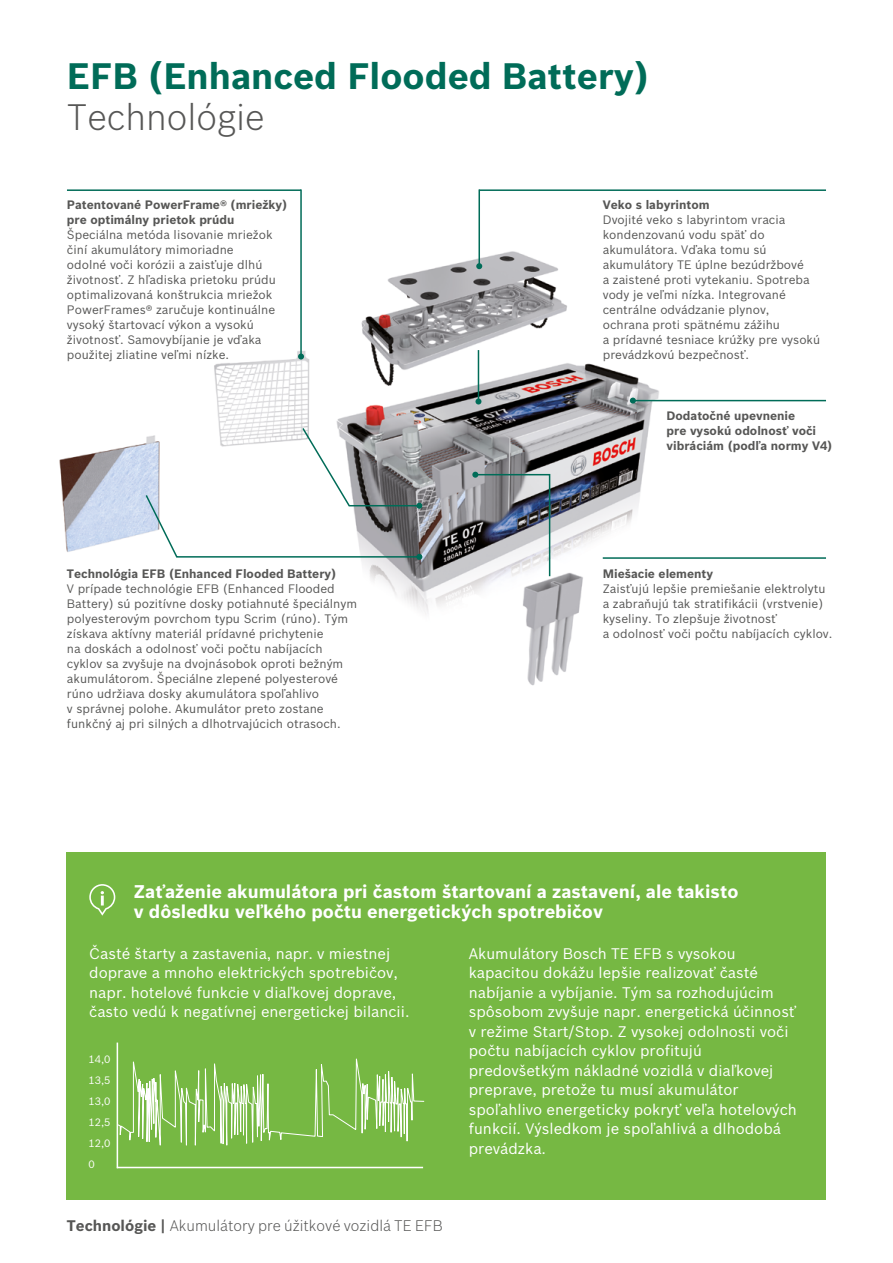
<style>
.page{position:relative;width:893px;height:1263px;background:#fff}
.page>*{position:absolute;margin:0;border:0;box-sizing:border-box;transform-origin:0 0}
.t1{font:700 36px "Bosch Sans";color:#006c58}
.t2{font:300 36px "Bosch Sans";color:#575756}
.t3{font:700 18px/20.4px "Bosch Sans";color:#fff}
.t4{font:15px/19.5px "Bosch Sans";color:#fff}
.t5{font:300 15px "Bosch Sans";color:#575756}
.t6{font:12px/15px "Bosch Sans";color:#575756}
.t7{font:700 12px/15px "Bosch Sans";color:#575756}
.t8{font:10.5px "Bosch Sans";color:#fff}
.s1{font-weight:700}
</style>
<div class="page">
<img style="left:214px;top:351px;width:96px;height:75px">
<img style="left:336px;top:251px;width:334px;height:363px">
<img style="left:509px;top:562px;width:124px;height:124px">
<hr style="left:478px;top:350px;width:1px;height:51px;background:#006c58">
<svg style="left:475px;top:398px;width:6px;height:6px"></svg>
<hr style="left:478px;top:189px;width:2px;height:77px;background:#006c58">
<svg style="left:476px;top:263px;width:6px;height:6px"></svg>
<hr style="left:479px;top:189px;width:347px;height:2px;background:#006c58">
<div style="left:67px;top:852px;width:759px;height:348px;background:#76b843"></div>
<svg style="left:89px;top:884px;width:26px;height:32px"></svg>
<hr style="left:67px;top:189px;width:234px;height:2px;background:#006c58">
<hr style="left:633px;top:400px;width:193px;height:1px;background:#006c58">
<svg style="left:630px;top:398px;width:6px;height:6px"></svg>
<svg style="left:472px;top:472px;width:79px;height:106px"></svg>
<hr style="left:603px;top:557px;width:223px;height:2px;background:#006c58">
<img style="left:59px;top:443px;width:85px;height:109px">
<hr style="left:300px;top:189px;width:2px;height:168px;background:#006c58">
<svg style="left:298px;top:354px;width:6px;height:6px"></svg>
<svg style="left:144px;top:426px;width:278px;height:134px"></svg>
<svg style="left:116px;top:1042px;width:309px;height:127px"></svg>
<hr style="left:117px;top:1167px;width:306px;height:1px;background:#fff">
<hr style="left:117px;top:1042px;width:1px;height:126px;background:#fff">
<p class="t1" style="left:67px;top:49px;width:584px">EFB (Enhanced Flooded Battery)</p>
<p class="t2" style="left:67px;top:92px;width:199px">Technológie</p>
<p class="t7" style="left:67px;top:197px;width:222px">Patentované PowerFrame® (mriežky) pre optimálny prietok prúdu</p>
<p class="t6" style="left:67px;top:226px;width:210px">Špeciálna metóda lisovanie mriežok činí akumulátory mimoriadne odolné voči korózii a zaisťuje dlhú životnosť. Z hľadiska prietoku prúdu optimalizovaná konštrukcia mriežok PowerFrames® zaručuje kontinuálne vysoký štartovací výkon a vysokú životnosť. Samovybíjanie je vďaka použitej zliatine veľmi nízke.</p>
<p class="t7" style="left:67px;top:565px;width:271px">Technológia EFB (Enhanced Flooded Battery)</p>
<p class="t6" style="left:67px;top:580px;width:292px">V prípade technológie EFB (Enhanced Flooded Battery) sú pozitívne dosky potiahnuté špeciálnym polyesterovým povrchom typu Scrim (rúno). Tým získava aktívny materiál prídavné prichytenie<br>na doskách a odolnosť voči počtu nabíjacích cyklov sa zvyšuje na dvojnásobok oproti bežným akumulátorom. Špeciálne zlepené polyesterové rúno udržiava dosky akumulátora spoľahlivo<br>v správnej polohe. Akumulátor preto zostane funkčný aj pri silných a dlhotrvajúcich otrasoch.</p>
<p class="t7" style="left:603px;top:197px;width:108px">Veko s labyrintom</p>
<p class="t6" style="left:603px;top:211px;width:219px">Dvojité veko s labyrintom vracia kondenzovanú vodu späť do akumulátora. Vďaka tomu sú akumulátory TE úplne bezúdržbové<br>a zaistené proti vytekaniu. Spotreba vody je veľmi nízka. Integrované centrálne odvádzanie plynov,<br>ochrana proti spätnému zážihu<br>a prídavné tesniace krúžky pre vysokú prevádzkovú bezpečnosť.</p>
<p class="t7" style="left:666px;top:407px;width:167px">Dodatočné upevnenie<br>pre vysokú odolnosť voči vibráciám (podľa normy V4)</p>
<p class="t7" style="left:603px;top:565px;width:112px">Miešacie elementy</p>
<p class="t6" style="left:603px;top:580px;width:231px">Zaisťujú lepšie premiešanie elektrolytu a zabraňujú tak stratifikácii (vrstvenie) kyseliny. To zlepšuje životnosť<br>a odolnosť voči počtu nabíjacích cyklov.</p>
<p class="t3" style="left:134px;top:880px;width:606px">Zaťaženie akumulátora pri častom štartovaní a zastavení, ale takisto v dôsledku veľkého počtu energetických spotrebičov</p>
<p class="t4" style="left:469px;top:942px;width:329px">Akumulátory Bosch TE EFB s vysokou kapacitou dokážu lepšie realizovať časté nabíjanie a vybíjanie. Tým sa rozhodujúcim spôsobom zvyšuje napr. energetická účinnosť v režime Start/Stop. Z vysokej odolnosti voči počtu nabíjacích cyklov profitujú predovšetkým nákladné vozidlá v diaľkovej preprave, pretože tu musí akumulátor spoľahlivo energeticky pokryť veľa hotelových funkcií. Výsledkom je spoľahlivá a dlhodobá prevádzka.</p>
<p class="t4" style="left:89px;top:942px;width:322px">Časté štarty a zastavenia, napr. v miestnej doprave a mnoho elektrických spotrebičov, napr. hotelové funkcie v diaľkovej doprave, často vedú k negatívnej energetickej bilancii.</p>
<p class="t8" style="left:88px;top:1052px;width:24px">14,0</p>
<p class="t8" style="left:88px;top:1073px;width:24px">13,5</p>
<p class="t8" style="left:88px;top:1094px;width:24px">13,0</p>
<p class="t8" style="left:88px;top:1115px;width:24px">12,5</p>
<p class="t8" style="left:88px;top:1136px;width:24px">12,0</p>
<p class="t8" style="left:88px;top:1157px;width:8px">0</p>
<p class="t5" style="left:67px;top:1215px;width:377px"><span class="s1">Technológie |</span> Akumulátory pre úžitkové vozidlá TE EFB</p>
</div>
